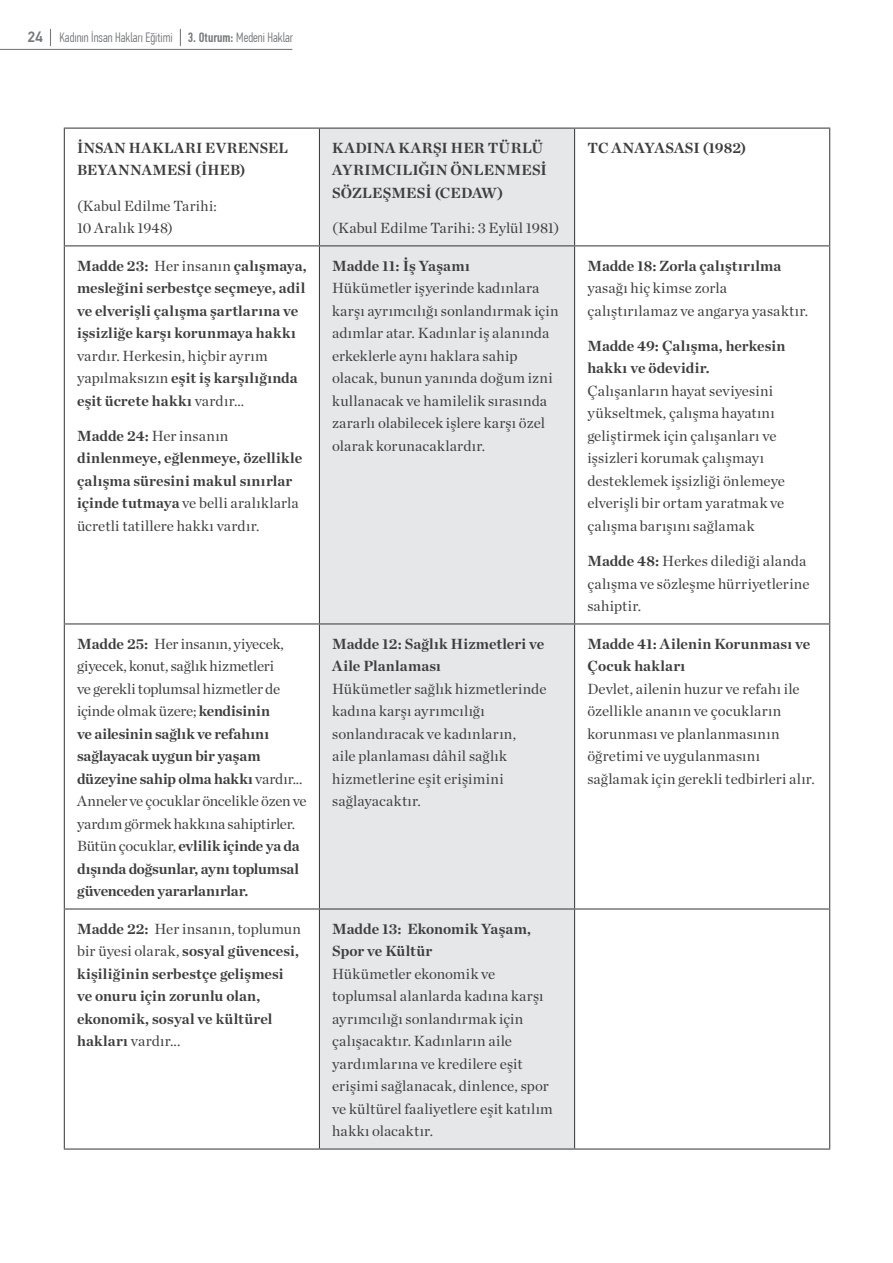
<style>
.page{position:relative;width:893px;height:1263px;background:#fff}
.page>*{position:absolute;margin:0;border:0;box-sizing:border-box;transform-origin:0 0}
.t1{font:15px/22.5px "Chronicle Deck";letter-spacing:.01em;color:#3e3e3f}
.t2{font:700 15px/22.5px "Chronicle Deck";letter-spacing:.005em;color:#3e3e3f}
.t3{font:15px/22.5px "Chronicle Deck";letter-spacing:-.015em;color:#3e3e3f}
.t4{font:300 13.5px "PF Din Text Comp Pro";color:#76787b}
.s1{font-family:"PF Din Text Pro";font-weight:500;font-size:15px}
.s2{font-weight:500}
.s3{font-weight:400}
.s4{font-weight:700}
</style>
<div class="page">
<svg style="left:180px;top:29px;width:1px;height:17px"></svg>
<svg style="left:50px;top:29px;width:1px;height:17px"></svg>
<hr style="left:0;top:49px;width:292px;height:1px;background:#76787b">
<div style="left:320px;top:129px;width:254px;height:1019px;background:#e6e7e9"></div>
<hr style="left:319px;top:246px;width:1px;height:377px;background:#3e3e3f">
<hr style="left:574px;top:246px;width:1px;height:377px;background:#3e3e3f">
<hr style="left:319px;top:624px;width:1px;height:284px;background:#3e3e3f">
<hr style="left:574px;top:624px;width:1px;height:284px;background:#3e3e3f">
<hr style="left:319px;top:909px;width:1px;height:239px;background:#3e3e3f">
<hr style="left:574px;top:909px;width:1px;height:239px;background:#3e3e3f">
<hr style="left:64px;top:623px;width:255px;height:1px;background:#3e3e3f">
<hr style="left:319px;top:623px;width:256px;height:1px;background:#3e3e3f">
<hr style="left:575px;top:623px;width:255px;height:1px;background:#3e3e3f">
<hr style="left:64px;top:908px;width:255px;height:1px;background:#3e3e3f">
<hr style="left:319px;top:908px;width:256px;height:1px;background:#3e3e3f">
<hr style="left:575px;top:908px;width:255px;height:1px;background:#3e3e3f">
<hr style="left:64px;top:1148px;width:255px;height:1px;background:#3e3e3f">
<hr style="left:319px;top:1148px;width:256px;height:1px;background:#3e3e3f">
<hr style="left:575px;top:1148px;width:255px;height:1px;background:#3e3e3f">
<hr style="left:319px;top:129px;width:1px;height:116px;background:#3e3e3f">
<hr style="left:574px;top:129px;width:1px;height:116px;background:#3e3e3f">
<hr style="left:64px;top:245px;width:255px;height:1px;background:#3e3e3f">
<hr style="left:319px;top:245px;width:256px;height:1px;background:#3e3e3f">
<hr style="left:575px;top:245px;width:255px;height:1px;background:#3e3e3f">
<hr style="left:64px;top:246px;width:1px;height:377px;background:#3e3e3f">
<hr style="left:829px;top:246px;width:1px;height:377px;background:#3e3e3f">
<hr style="left:64px;top:624px;width:1px;height:284px;background:#3e3e3f">
<hr style="left:829px;top:624px;width:1px;height:284px;background:#3e3e3f">
<hr style="left:64px;top:909px;width:1px;height:239px;background:#3e3e3f">
<hr style="left:829px;top:909px;width:1px;height:239px;background:#3e3e3f">
<hr style="left:64px;top:128px;width:255px;height:1px;background:#3e3e3f">
<hr style="left:64px;top:129px;width:1px;height:116px;background:#3e3e3f">
<hr style="left:319px;top:128px;width:256px;height:1px;background:#3e3e3f">
<hr style="left:575px;top:128px;width:255px;height:1px;background:#3e3e3f">
<hr style="left:829px;top:129px;width:1px;height:116px;background:#3e3e3f">
<p class="t4" style="left:27px;top:29px;width:267px"><span class="s1">24</span> Kadının İnsan Hakları Eğitimi <span class="s2">3. Oturum:</span> Medeni Haklar</p>
<p class="t2" style="left:77px;top:136px;width:212px">İNSAN HAKLARI EVRENSEL<br>BEYANNAMESİ (İHEB)</p>
<p class="t1" style="left:77px;top:193px;width:141px">(Kabul Edilme Tarihi:<br>10 Aralık 1948)</p>
<p class="t2" style="left:77px;top:253px;width:231px">Madde 23: <span class="s3">Her insanın</span> çalışmaya, mesleğini serbestçe seçmeye, adil ve elverişli çalışma şartlarına ve işsizliğe karşı korunmaya hakkı</p>
<p class="t1" style="left:77px;top:343px;width:222px">vardır. Herkesin, hiçbir ayrım yapılmaksızın <span class="s4">eşit iş karşılığında eşit ücrete hakkı</span> vardır...</p>
<p class="t2" style="left:77px;top:424px;width:227px">Madde 24: <span class="s3">Her insanın </span>dinlenmeye, eğlenmeye, özellikle çalışma süresini makul sınırlar içinde tutmaya <span class="s3">ve belli aralıklarla ücretli tatillere hakkı vardır.</span></p>
<p class="t2" style="left:332px;top:136px;width:216px">KADINA KARŞI HER TÜRLÜ<br>AYRIMCILIĞIN ÖNLENMESİ<br>SÖZLEŞMESİ (CEDAW)</p>
<p class="t1" style="left:332px;top:216px;width:229px">(Kabul Edilme Tarihi: 3 Eylül 1981)</p>
<p class="t2" style="left:332px;top:253px;width:139px">Madde 11: İş Yaşamı</p>
<p class="t1" style="left:332px;top:276px;width:228px">Hükümetler işyerinde kadınlara karşı ayrımcılığı sonlandırmak için adımlar atar. Kadınlar iş alanında erkeklerle aynı haklara sahip olacak, bunun yanında doğum izni kullanacak ve hamilelik sırasında zararlı olabilecek işlere karşı özel olarak korunacaklardır.</p>
<p class="t3" style="left:77px;top:631px;width:231px"><span class="s4">Madde 25:</span> Her insanın, yiyecek, giyecek, konut, sağlık hizmetleri<br>ve gerekli toplumsal hizmetler de içinde olmak üzere; <span class="s4">kendisinin<br>ve ailesinin sağlık ve refahını sağlayacak uygun bir yaşam düzeyine sahip olma hakkı</span> vardır...<br>Anneler ve çocuklar öncelikle özen ve yardım görmek hakkına sahiptirler.<br>Bütün çocuklar, <span class="s4">evlilik içinde ya da dışında doğsunlar, aynı toplumsal güvenceden yararlanırlar.</span></p>
<p class="t2" style="left:332px;top:631px;width:214px">Madde 12: Sağlık Hizmetleri ve<br>Aile Planlaması</p>
<p class="t1" style="left:332px;top:676px;width:216px">Hükümetler sağlık hizmetlerinde kadına karşı ayrımcılığı sonlandıracak ve kadınların,<br>aile planlaması dâhil sağlık hizmetlerine eşit erişimini sağlayacaktır.</p>
<p class="t2" style="left:77px;top:916px;width:225px">Madde 22: <span class="s3">Her insanın, toplumun bir üyesi olarak,</span> sosyal güvencesi, kişiliğinin serbestçe gelişmesi ve onuru için zorunlu olan, ekonomik, sosyal ve kültürel hakları <span class="s3">vardır...</span></p>
<p class="t2" style="left:332px;top:916px;width:200px">Madde 13: Ekonomik Yaşam,<br>Spor ve Kültür</p>
<p class="t1" style="left:332px;top:961px;width:222px">Hükümetler ekonomik ve toplumsal alanlarda kadına karşı ayrımcılığı sonlandırmak için çalışacaktır. Kadınların aile yardımlarına ve kredilere eşit erişimi sağlanacak, dinlence, spor ve kültürel faaliyetlere eşit katılım hakkı olacaktır.</p>
<p class="t2" style="left:587px;top:136px;width:160px">TC ANAYASASI (1982)</p>
<p class="t2" style="left:587px;top:253px;width:195px">Madde 18: Zorla çalıştırılma</p>
<p class="t1" style="left:587px;top:276px;width:222px">yasağı hiç kimse zorla çalıştırılamaz ve angarya yasaktır.</p>
<p class="t2" style="left:587px;top:334px;width:200px">Madde 49: Çalışma, herkesin hakkı ve ödevidir.</p>
<p class="t1" style="left:587px;top:379px;width:199px">Çalışanların hayat seviyesini yükseltmek, çalışma hayatını geliştirmek için çalışanları ve işsizleri korumak çalışmayı desteklemek işsizliği önlemeye elverişli bir ortam yaratmak ve çalışma barışını sağlamak</p>
<p class="t1" style="left:587px;top:549px;width:224px"><span class="s4">Madde 48:</span> Herkes dilediği alanda çalışma ve sözleşme hürriyetlerine sahiptir.</p>
<p class="t2" style="left:587px;top:631px;width:224px">Madde 41: Ailenin Korunması ve<br>Çocuk hakları</p>
<p class="t1" style="left:587px;top:676px;width:229px">Devlet, ailenin huzur ve refahı ile özellikle ananın ve çocukların korunması ve planlanmasının öğretimi ve uygulanmasını sağlamak için gerekli tedbirleri alır.</p>
</div>
